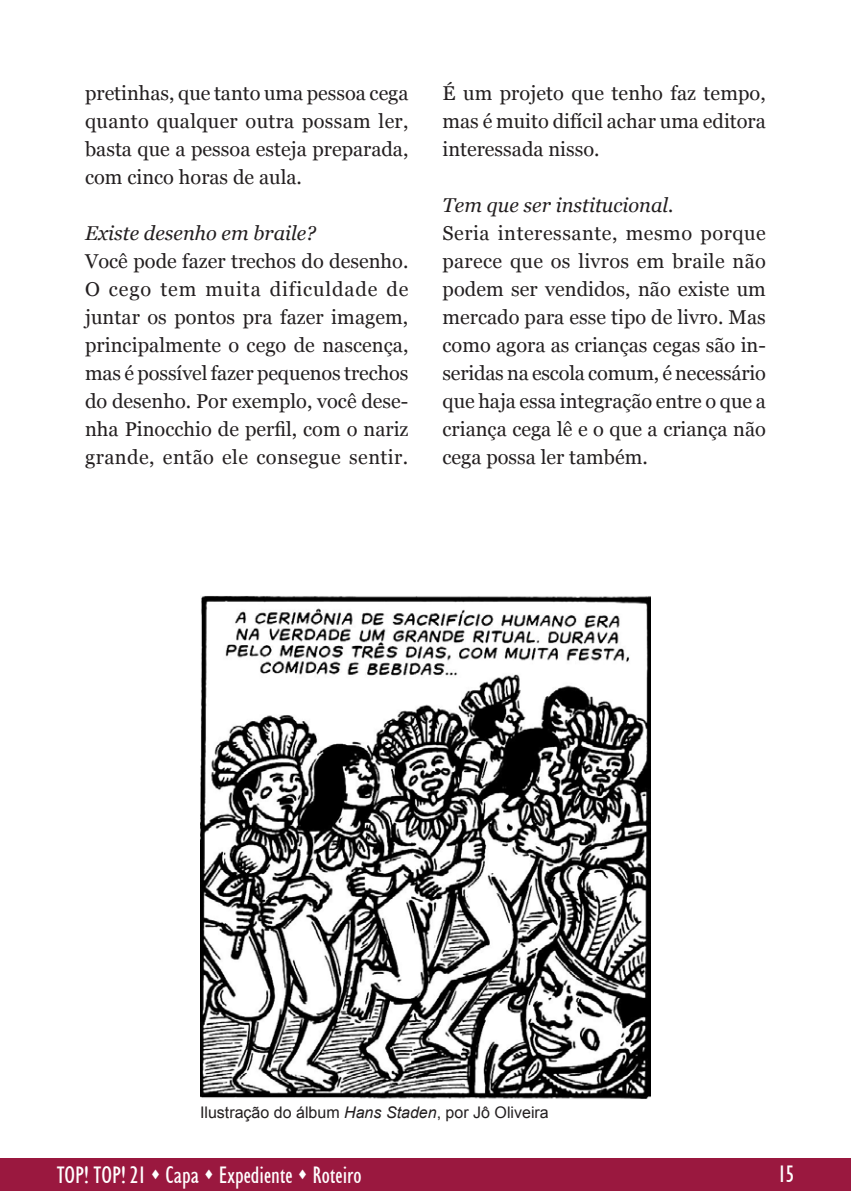
<style>
.page{position:relative;width:851px;height:1191px;background:#fff}
.page>*{position:absolute;margin:0;border:0;box-sizing:border-box;transform-origin:0 0}
.t1{font:condensed 24px "Humanist 521 BT";color:#fff}
.Corpo_do_texto{font:20px/28px "Georgia";color:#231f20;text-align:justify}
.Corpo_do_texto-2{font:italic 20px "Georgia";color:#231f20}
.t2{font:16px "Arial";color:#231f20}
.s1{font-style:italic}
</style>
<div class="page">
<div style="left:0;top:1159px;width:850px;height:32px;background:#9a183f"></div>
<img style="left:200px;top:596px;width:451px;height:503px">
<p class="Corpo_do_texto" style="left:85px;top:78px;width:325px">pretinhas, que tanto uma pessoa cega quanto qualquer outra possam ler, basta que a pessoa esteja preparada, com cinco horas de aula.</p>
<p class="Corpo_do_texto-2" style="left:85px;top:219px;width:232px">Existe desenho em braile?</p>
<p class="Corpo_do_texto" style="left:85px;top:246px;width:325px">Você pode fazer trechos do desenho.<br>O cego tem muita dificuldade de juntar os pontos pra fazer imagem, principalmente o cego de nascença, mas é possível fazer pequenos trechos do desenho. Por exemplo, você dese&shy;nha Pinocchio de perfil, com o nariz grande, então ele consegue sentir.</p>
<p class="Corpo_do_texto" style="left:442px;top:78px;width:325px">É um projeto que tenho faz tempo, mas é muito difícil achar uma editora interessada nisso.</p>
<p class="Corpo_do_texto-2" style="left:442px;top:191px;width:232px">Tem que ser institucional.</p>
<p class="Corpo_do_texto" style="left:442px;top:218px;width:325px">Seria interessante, mesmo porque parece que os livros em braile não podem ser vendidos, não existe um mercado para esse tipo de livro. Mas como agora as crianças cegas são in&shy;seridas na escola comum, é necessário que haja essa integração entre o que a criança cega lê e o que a criança não cega possa ler também.</p>
<p class="t2" style="left:200px;top:1101px;width:350px">Ilustração do álbum <span class="s1">Hans Staden</span>, por Jô Oliveira</p>
<p class="t1" style="left:57px;top:1160px;width:306px">TOP! TOP! 21 ▲ Capa ▲ Expediente ▲ Roteiro</p>
<p class="t1" style="left:778px;top:1160px;width:17px">15</p>
</div>
